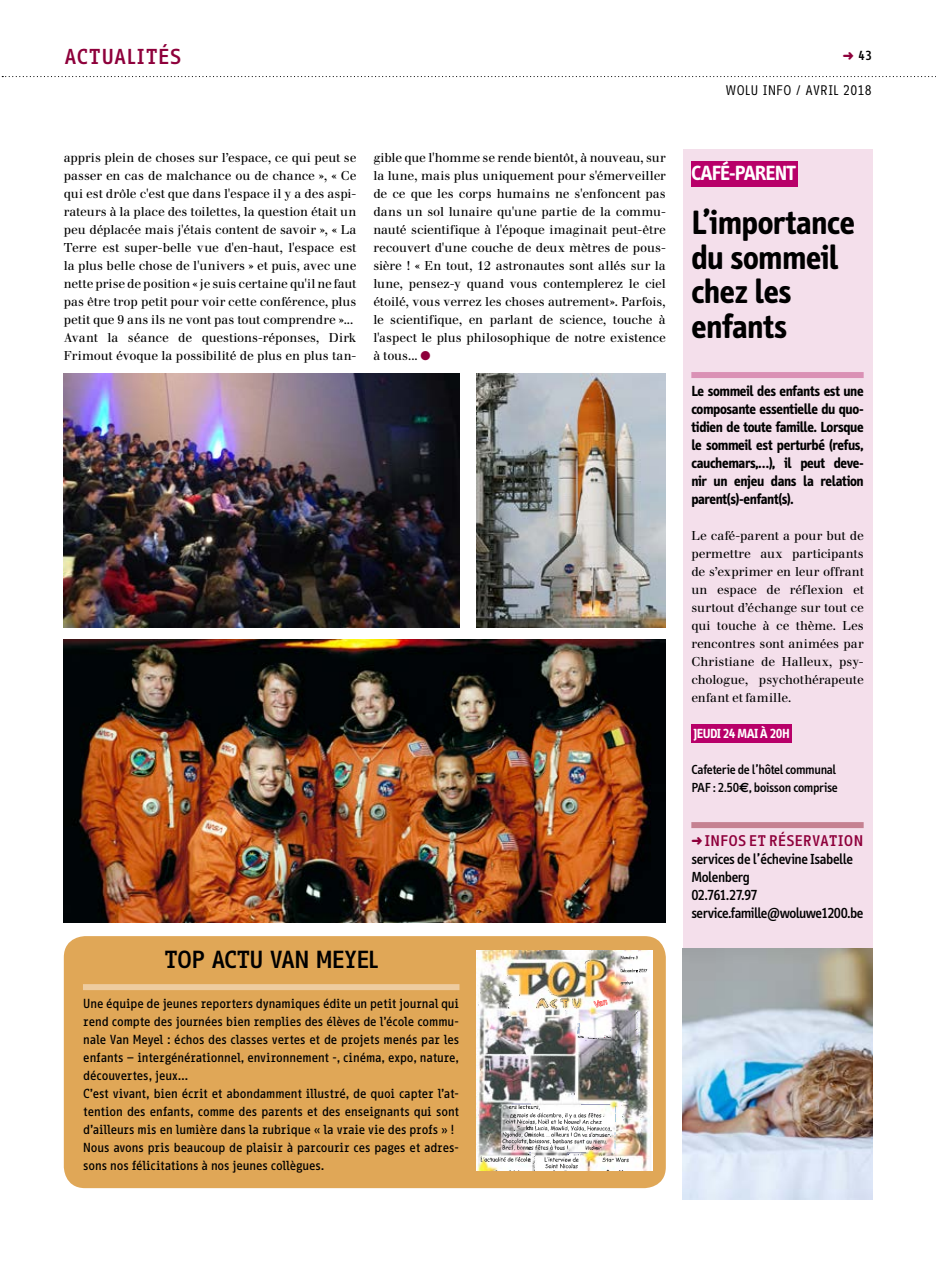
<style>
.page{position:relative;width:936px;height:1263px;background:#fff}
.page>*{position:absolute;margin:0;border:0;box-sizing:border-box;transform-origin:0 0}
.t1{font:700 34.5px/34.5px "Info";letter-spacing:-.01em;color:#000}
.t2{font:700 24px "Info Office";letter-spacing:-.08em;color:#000}
.t3{font:700 21px "Info";letter-spacing:-.03em;color:#fff}
.t4{font:700 21px "Info Office";letter-spacing:-.02em;color:#8e003b}
.t5{font:700 15px/18px "Info";letter-spacing:-.02em;color:#000;text-align:justify}
.t6{font:500 15px/18px "Info";letter-spacing:-.025em;color:#000}
.t7{font:700 15px "Info Office";letter-spacing:-.025em;color:#8e003b}
.t8{font:500 13.5px/18px "Info";letter-spacing:-.015em;color:#000}
.t9{font:13.5px "Info Office";letter-spacing:-.015em;color:#000}
.t10{font:700 13.5px "Info";letter-spacing:-.025em;color:#fff}
.t11{font:12.75px/18px "Walbaum";color:#000;text-align:justify}
.t12{font:500 12.75px/18px "Info Office";letter-spacing:-.065em;color:#000}
.t13{font:700 12.75px "Info Office";color:#000}
.s1{color:#8e003b}
.s2{font-family:"Euro Sans Std";font-weight:700}
</style>
<div class="page">
<svg style="left:2px;top:76px;width:934px;height:1px"></svg>
<div style="left:682px;top:149px;width:190px;height:1050px;background:#f4dfeb"></div>
<div style="left:691px;top:161px;width:107px;height:25px;background:#b80069"></div>
<div style="left:691px;top:372px;width:172px;height:6px;background:#da91b5"></div>
<div style="left:691px;top:724px;width:101px;height:19px;background:#b80069"></div>
<div style="left:691px;top:822px;width:172px;height:6px;background:#c58191"></div>
<img style="left:682px;top:948px;width:190px;height:251px">
<img style="left:64px;top:374px;width:395px;height:253px">
<img style="left:64px;top:639px;width:601px;height:283px">
<img style="left:476px;top:374px;width:189px;height:253px">
<div style="left:64px;top:936px;width:601px;height:252px;background:#e0a757;border-radius:21px"></div>
<div style="left:83px;top:984px;width:376px;height:6px;background:#eecca0"></div>
<img style="left:476px;top:951px;width:176px;height:219px">
<img style="left:560px;top:998px;width:21px;height:11px">
<img style="left:483px;top:1101px;width:146px;height:69px">
<img style="left:621px;top:955px;width:16px;height:4px">
<img style="left:621px;top:968px;width:26px;height:4px">
<img style="left:636px;top:1010px;width:3px;height:25px">
<svg style="left:635px;top:1044px;width:3px;height:12px"></svg>
<svg style="left:639px;top:1128px;width:3px;height:4px"></svg>
<svg style="left:638px;top:1111px;width:5px;height:9px"></svg>
<img style="left:611px;top:1105px;width:7px;height:51px">
<svg style="left:593px;top:1139px;width:5px;height:6px"></svg>
<img style="left:593px;top:999px;width:14px;height:8px">
<img style="left:581px;top:1103px;width:29px;height:2px">
<svg style="left:634px;top:1010px;width:4px;height:6px"></svg>
<svg style="left:621px;top:1113px;width:2px;height:9px"></svg>
<svg style="left:620px;top:981px;width:13px;height:5px"></svg>
<svg style="left:607px;top:1169px;width:16px;height:1px"></svg>
<svg style="left:581px;top:1152px;width:21px;height:11px"></svg>
<img style="left:585px;top:1145px;width:16px;height:5px">
<svg style="left:584px;top:958px;width:6px;height:13px"></svg>
<svg style="left:565px;top:999px;width:16px;height:12px"></svg>
<svg style="left:577px;top:1022px;width:34px;height:19px"></svg>
<svg style="left:570px;top:1093px;width:5px;height:3px"></svg>
<svg style="left:535px;top:988px;width:22px;height:21px"></svg>
<img style="left:510px;top:1103px;width:21px;height:2px">
<svg style="left:489px;top:1157px;width:5px;height:4px"></svg>
<svg style="left:479px;top:1068px;width:3px;height:7px"></svg>
<svg style="left:525px;top:1059px;width:3px;height:6px"></svg>
<img style="left:515px;top:1152px;width:16px;height:4px">
<svg style="left:508px;top:1114px;width:8px;height:4px"></svg>
<svg style="left:501px;top:974px;width:19px;height:23px"></svg>
<svg style="left:480px;top:1156px;width:3px;height:6px"></svg>
<svg style="left:480px;top:982px;width:2px;height:13px"></svg>
<h3 class="t4" style="left:64px;top:44px;width:120px">ACTUALITÉS</h3>
<p class="t13" style="left:842px;top:48px;width:31px"><span class="s1">➜</span> 43</p>
<p class="t9" style="left:725px;top:82px;width:149px">WOLU INFO / AVRIL 2018</p>
<p class="t11" style="left:64px;top:149px;width:294px;text-align:left">appris plein de choses sur l’espace, ce qui peut se passer en cas de malchance ou de chance », « Ce qui est drôle c'est que dans l'espace il y a des aspi&shy;rateurs à la place des toilettes, la question était un peu déplacée mais j'étais content de savoir », « La Terre est super-belle vue d'en-haut, l'espace est la plus belle chose de l'univers » et puis, avec une nette prise de position « je suis certaine qu'il ne faut pas être trop petit pour voir cette conférence, plus petit que 9 ans ils ne vont pas tout comprendre »...<br>Avant la séance de questions-réponses, Dirk Frimout évoque la possibilité de plus en plus tan-</p>
<p class="t11" style="left:373px;top:149px;width:294px">gible que l'homme se rende bientôt, à nouveau, sur la lune, mais plus uniquement pour s'émerveiller de ce que les corps humains ne s'enfoncent pas dans un sol lunaire qu'une partie de la commu&shy;nauté scientifique à l'époque imaginait peut-être recouvert d'une couche de deux mètres de pous&shy;sière ! « En tout, 12 astronautes sont allés sur la lune, pensez-y quand vous contemplerez le ciel étoilé, vous verrez les choses autrement». Parfois, le scientifique, en parlant de science, touche à l'aspect le plus philosophique de notre existence à tous... <span class="s1">●</span></p>
<h2 class="t2" style="left:163px;top:945px;width:217px">TOP ACTU VAN MEYEL</h2>
<p class="t12" style="left:83px;top:994px;width:378px">Une équipe de jeunes reporters dynamiques édite un petit journal qui rend compte des journées bien remplies des élèves de l’école commu&shy;nale Van Meyel : échos des classes vertes et de projets menés par les enfants – intergénérationnel, environnement -, cinéma, expo, nature, découvertes, jeux…<br>C’est vivant, bien écrit et abondamment illustré, de quoi capter l’at&shy;tention des enfants, comme des parents et des enseignants qui sont d’ailleurs mis en lumière dans la rubrique « la vraie vie des profs » !<br>Nous avons pris beaucoup de plaisir à parcourir ces pages et adres&shy;sons nos félicitations à nos jeunes collègues.</p>
<h3 class="t3" style="left:691px;top:161px;width:106px">CAFÉ-PARENT</h3>
<h1 class="t1" style="left:691px;top:206px;width:165px">L’importance du sommeil chez les enfants</h1>
<p class="t5" style="left:691px;top:382px;width:174px">Le sommeil des enfants est une composante essentielle du quo&shy;tidien de toute famille. Lorsque le sommeil est perturbé (refus, cauchemars,…), il peut deve&shy;nir un enjeu dans la relation parent(s)-enfant(s).</p>
<p class="t11" style="left:691px;top:527px;width:174px">Le café-parent a pour but de permettre aux participants de s’exprimer en leur offrant un espace de réflexion et surtout d’échange sur tout ce qui touche à ce thème. Les rencontres sont animées par Christiane de Halleux, psy&shy;chologue, psychothérapeute enfant et famille.</p>
<p class="t10" style="left:693px;top:726px;width:97px">JEUDI 24 MAI À 20H</p>
<p class="t8" style="left:691px;top:761px;width:148px">Cafeterie de l’hôtel communal<br>PAF : 2.50<span class="s2">€</span>, boisson comprise</p>
<p class="t7" style="left:691px;top:832px;width:174px">➜ INFOS ET RÉSERVATION</p>
<p class="t6" style="left:691px;top:850px;width:173px">services de l’échevine Isabelle<br>Molenberg<br>02.761.27.97 service.famille@woluwe1200.be</p>
</div>
